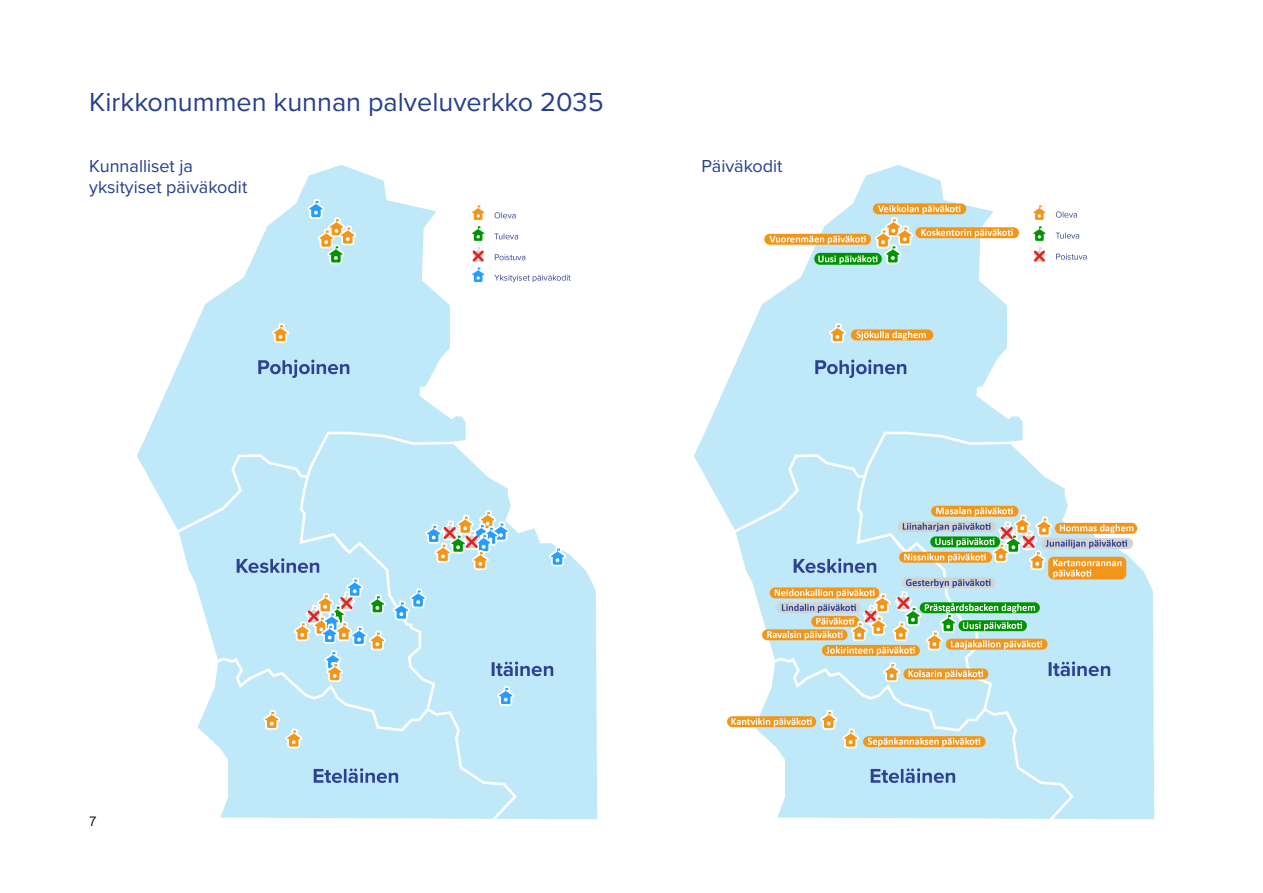
<style>
.page{position:relative;width:1263px;height:893px;background:#fff}
.page>*{position:absolute;margin:0;border:0;box-sizing:border-box;transform-origin:0 0}
.Heading_2{font:27px "Proxima Nova";color:#253f8e}
.t1{font:18px "Proxima Nova";color:#253f8e}
.t2{font:13.5px "Arial";color:#231f20}
</style>
<div class="page">
<img style="left:694px;top:165px;width:461px;height:655px">
<img style="left:137px;top:165px;width:461px;height:655px">
<p class="Heading_2" style="left:89px;top:81px;width:516px">Kirkkonummen kunnan palveluverkko 2035</p>
<p class="t1" style="left:89px;top:152px;width:105px">Kunnalliset ja</p>
<p class="t1" style="left:702px;top:152px;width:82px">Päiväkodit</p>
<p class="t1" style="left:89px;top:173px;width:159px">yksityiset päiväkodit</p>
<p class="t2" style="left:89px;top:812px;width:9px">7</p>
</div>
